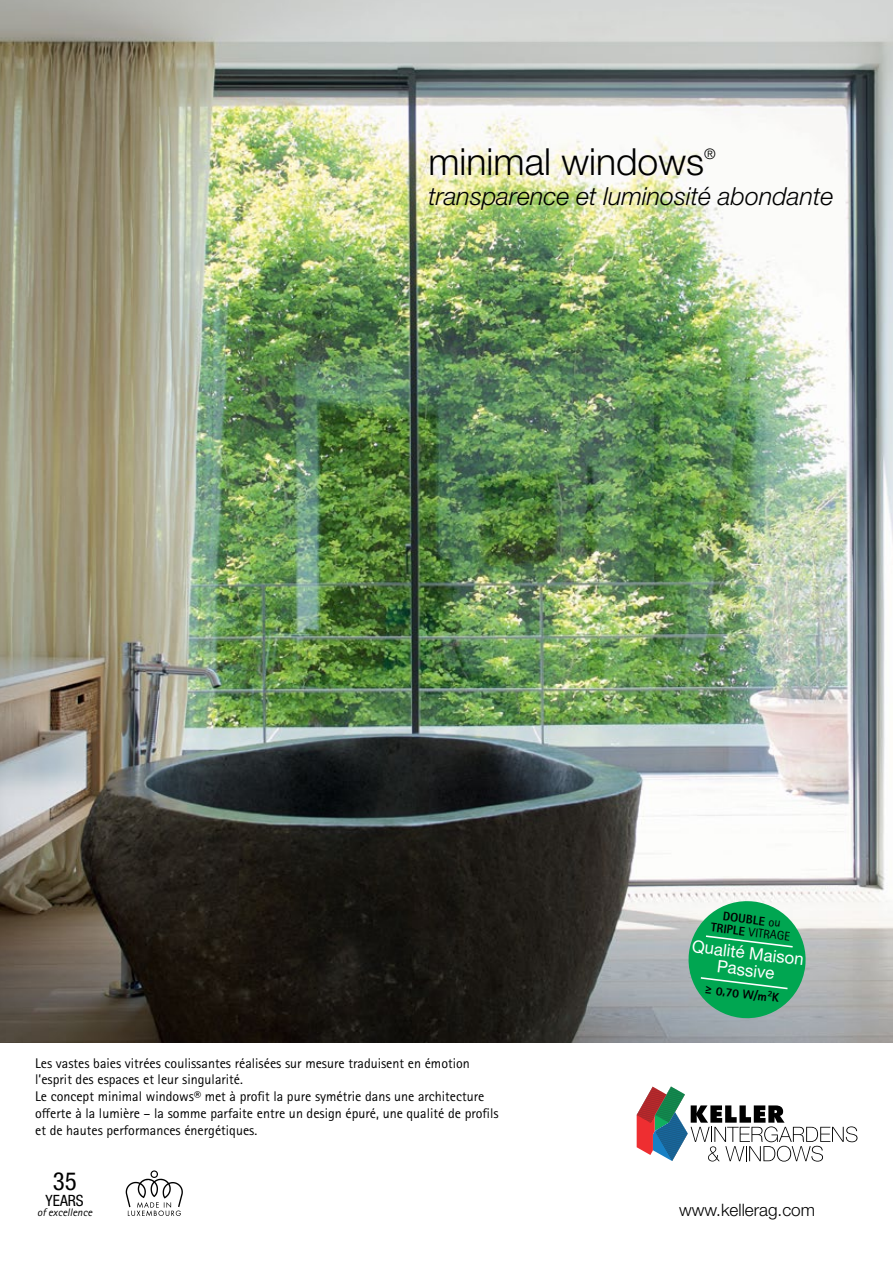
<style>
.page{position:relative;width:893px;height:1263px;background:#fff}
.page>*{position:absolute;margin:0;border:0;box-sizing:border-box;transform-origin:0 0}
.t1{font:300 37.35px "Helvetica Neue LT Std";color:#000}
.t2{font:italic 300 24.9px "Helvetica Neue LT Std";color:#000}
.t3{font:condensed 24.9px "Helvetica Neue LT Std";color:#000}
.t4{font:17.1px/17.1px "Helvetica Neue LT Std";color:#fff;text-align:center}
.t5{font:300 17.1px "Helvetica Neue LT Std";color:#000}
.t6{font:condensed 15.6px "Helvetica Neue LT Std";color:#000}
.t7{font:300 14.55px "Helvetica Neue LT Std";color:#000}
.t8{font:13.95px/16.8px "Rotis Sans Serif Pro";color:#000}
.t9{font:800 12.45px/12.5px "Rotis Sans Serif Pro";color:#000;text-align:center}
.t10{font:italic 10.95px "Rotis Sans Serif Pro";color:#000}
.s1{font-weight:400}
</style>
<div class="page">
<img style="left:0;top:0;width:893px;height:1042px">
<svg style="left:637px;top:1086px;width:220px;height:75px"></svg>
<svg style="left:685px;top:898px;width:124px;height:124px;background:#40b279"></svg>
<svg style="left:126px;top:1170px;width:57px;height:46px"></svg>
<h1 class="t1" style="left:428px;top:139px;width:277px">minimal windows</h1>
<p class="t7" style="left:704px;top:145px;width:13px">®</p>
<h2 class="t2" style="left:428px;top:181px;width:406px">transparence et luminosité abondante</h2>
<p class="t9" style="left:713px;top:908px;width:81px;rotate:7deg">DOUBLE <span class="s1">ou<br></span>TRIPLE <span class="s1">VITRAGE</span></p>
<p class="t4" style="left:693px;top:937px;width:114px;rotate:7deg">Qualité Maison<br>Passive</p>
<p class="t8" style="left:35px;top:1055px;width:465px">Les vastes baies vitrées coulissantes réalisées sur mesure traduisent en émotion l’esprit des espaces et leur singularité.<br>Le concept minimal windows® met à profit la pure symétrie dans une architecture offerte à la lumière – la somme parfaite entre un design épuré, une qualité de profils et de hautes performances énergétiques.</p>
<h2 class="t3" style="left:53px;top:1167px;width:25px">35</h2>
<p class="t6" style="left:46px;top:1191px;width:40px">YEARS</p>
<p class="t10" style="left:37px;top:1206px;width:57px">of excellence</p>
<p class="t9" style="left:706px;top:983px;width:76px;rotate:7deg">≥ 0,70 W/m²K</p>
<p class="t5" style="left:679px;top:1200px;width:137px">www.kellerag.com</p>
</div>
